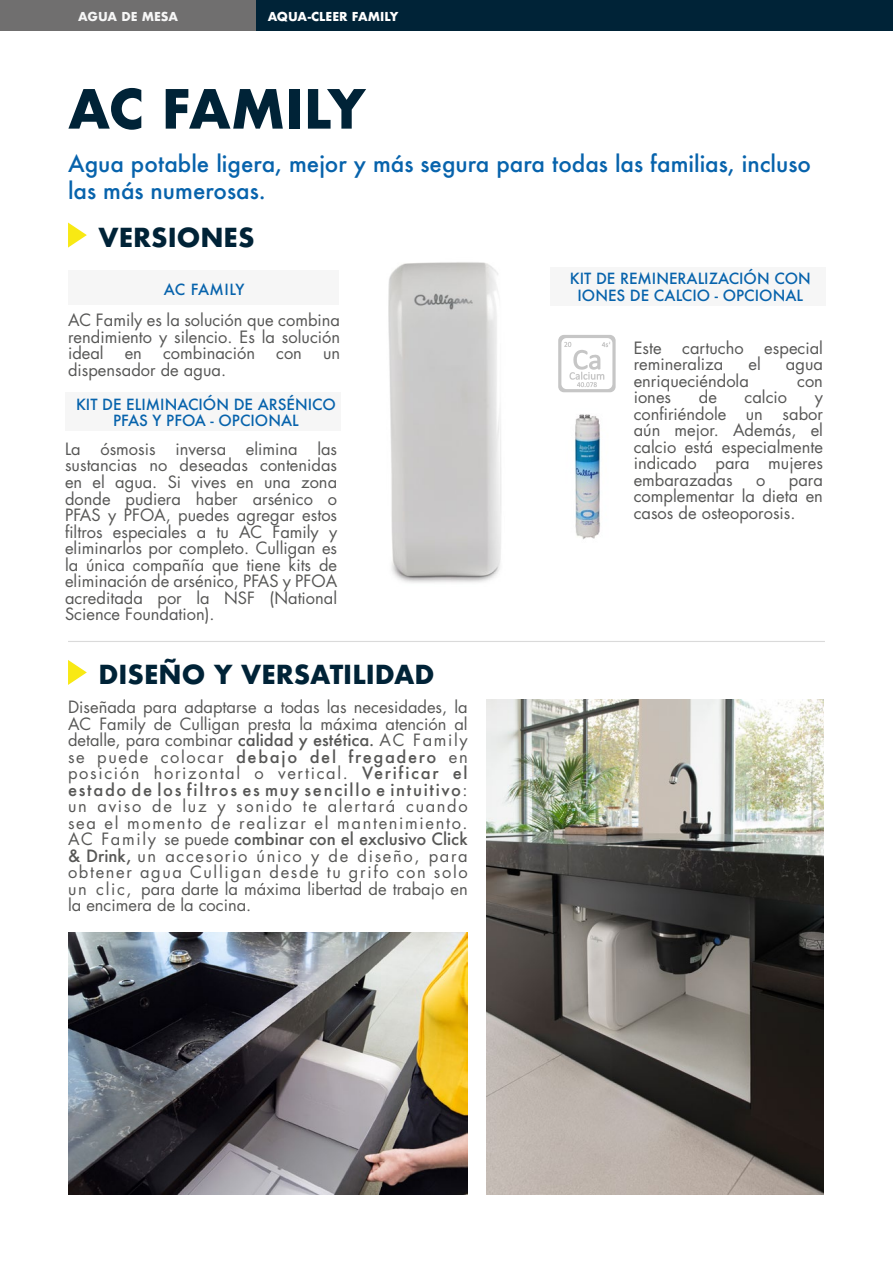
<style>
.page{position:relative;width:893px;height:1263px;background:#fff}
.page>*{position:absolute;margin:0;border:0;box-sizing:border-box;transform-origin:0 0}
.t1{font:700 52.5px "Futura";letter-spacing:-.015em;color:#002337}
.t2{font:700 25.5px "Futura";color:#002337}
.t3{font:500 22.5px/27px "Futura";color:#0763ac}
.t4{font:16.5px/16.5px "Futura Std";color:#575756;text-align:justify}
.t5{font:16.5px/16.5px "Futura Std";letter-spacing:.1em;color:#575756}
.t6{font:500 16.5px "Futura";letter-spacing:.1em;color:#575756}
.t7{font:500 16.5px "Futura";color:#575756}
.t8{font:500 15px/16.5px "Futura";color:#0763ac;text-align:center}
.t9{font:700 12px "Futura";color:#fff}
.t10{font:700 12px "Futura";color:#f6f6f6}
.s1{font-family:"Futura";font-weight:500}
.s2{font-family:"Futura Std";font-weight:400}
</style>
<div class="page">
<hr style="left:68px;top:641px;width:757px;height:1px;background:#dadada">
<div style="left:0;top:0;width:258px;height:30px;background:#706f6f"></div>
<div style="left:257px;top:0;width:636px;height:30px;background:#002337"></div>
<div style="left:68px;top:271px;width:271px;height:34px;background:#f6f6f6"></div>
<svg style="left:68px;top:223px;width:19px;height:25px"></svg>
<svg style="left:68px;top:660px;width:19px;height:25px"></svg>
<div style="left:550px;top:267px;width:275px;height:38px;background:#f6f6f6"></div>
<img style="left:575px;top:414px;width:26px;height:126px">
<svg style="left:558px;top:335px;width:58px;height:57px"></svg>
<div style="left:65px;top:392px;width:275px;height:39px;background:#f6f6f6"></div>
<img style="left:68px;top:933px;width:400px;height:262px">
<img style="left:388px;top:262px;width:113px;height:321px">
<img style="left:486px;top:699px;width:337px;height:496px">
<p class="t10" style="left:78px;top:8px;width:101px">AGUA DE MESA</p>
<p class="t9" style="left:268px;top:8px;width:132px">AQUA-CLEER FAMILY</p>
<h1 class="t1" style="left:68px;top:71px;width:299px">AC FAMILY</h1>
<h3 class="t3" style="left:68px;top:150px;width:744px">Agua potable ligera, mejor y más segura para todas las familias, incluso las más numerosas.</h3>
<h2 class="t2" style="left:98px;top:219px;width:158px">VERSIONES</h2>
<p class="t8" style="left:164px;top:281px;width:82px">AC FAMILY</p>
<p class="t4" style="left:68px;top:312px;width:274px">AC Family es la solución que combina rendimiento y silencio. Es la solución ideal</p>
<p class="t4" style="left:125px;top:345px;width:19px">en</p>
<p class="t4" style="left:163px;top:345px;width:94px">combinación</p>
<p class="t4" style="left:276px;top:345px;width:27px">con</p>
<p class="t4" style="left:323px;top:345px;width:19px">un</p>
<p class="t4" style="left:68px;top:361px;width:160px">dispensador de agua.</p>
<p class="t8" style="left:76px;top:396px;width:261px">KIT DE ELIMINACIÓN DE ARSÉNICO<br>PFAS Y PFOA - OPCIONAL</p>
<p class="t4" style="left:65px;top:441px;width:274px">La ósmosis inversa elimina las sustancias no deseadas contenidas en el agua. Si vives en una zona donde pudiera haber arsénico o PFAS y PFOA, puedes agregar estos filtros especiales a tu AC Family y eliminarlos por completo. Culligan es la única compañía que tiene kits de eliminación de arsénico, PFAS y PFOA acreditada por la NSF (National Science Foundation).</p>
<h2 class="t2" style="left:98px;top:656px;width:338px">DISEÑO Y VERSATILIDAD</h2>
<p class="t4" style="left:68px;top:699px;width:401px">Diseñada para adaptarse a todas las necesidades, la AC Family de Culligan presta la máxima atención al detalle, para combinar <span class="s1">calidad y estética.</span> AC Family</p>
<p class="t6" style="left:68px;top:745px;width:401px"><span class="s2">se puede colocar</span> debajo del fregadero <span class="s2">en</span></p>
<p class="t5" style="left:68px;top:765px;width:401px">posición horizontal o vertical. <span class="s1">Verificar el</span></p>
<p class="t6" style="left:68px;top:778px;width:401px">estado de los filtros es muy sencillo e intuitivo<span class="s2">:</span></p>
<p class="t5" style="left:68px;top:798px;width:401px">un aviso de luz y sonido te alertará cuando sea el momento de realizar el mantenimiento.</p>
<p class="t7" style="left:68px;top:828px;width:401px"><span class="s2">AC Family se puede</span> combinar con el exclusivo Click</p>
<p class="t4" style="left:68px;top:848px;width:401px"><span class="s1">&amp; Drink,</span> un accesorio único y de diseño, para obtener agua Culligan desde tu grifo con solo un clic, para darte la máxima libertad de trabajo en la encimera de la cocina.</p>
<p class="t8" style="left:570px;top:270px;width:243px">KIT DE REMINERALIZACIÓN CON<br>IONES DE CALCIO - OPCIONAL</p>
<p class="t4" style="left:634px;top:340px;width:191px">Este cartucho especial remineraliza</p>
<p class="t4" style="left:748px;top:356px;width:14px">el</p>
<p class="t4" style="left:786px;top:356px;width:39px">agua</p>
<p class="t4" style="left:634px;top:373px;width:117px">enriqueciéndola</p>
<p class="t4" style="left:797px;top:373px;width:27px">con</p>
<p class="t4" style="left:634px;top:389px;width:39px">iones</p>
<p class="t4" style="left:699px;top:389px;width:20px">de</p>
<p class="t4" style="left:744px;top:389px;width:44px">calcio</p>
<p class="t4" style="left:634px;top:389px;width:191px;text-indent:181px">y confiriéndole un sabor aún mejor. Además, el calcio está especialmente indicado para mujeres embarazadas</p>
<p class="t4" style="left:634px;top:472px;width:191px;text-indent:155px">para complementar la dieta en casos de osteoporosis.</p>
<p class="t4" style="left:756px;top:472px;width:11px">o</p>
</div>
